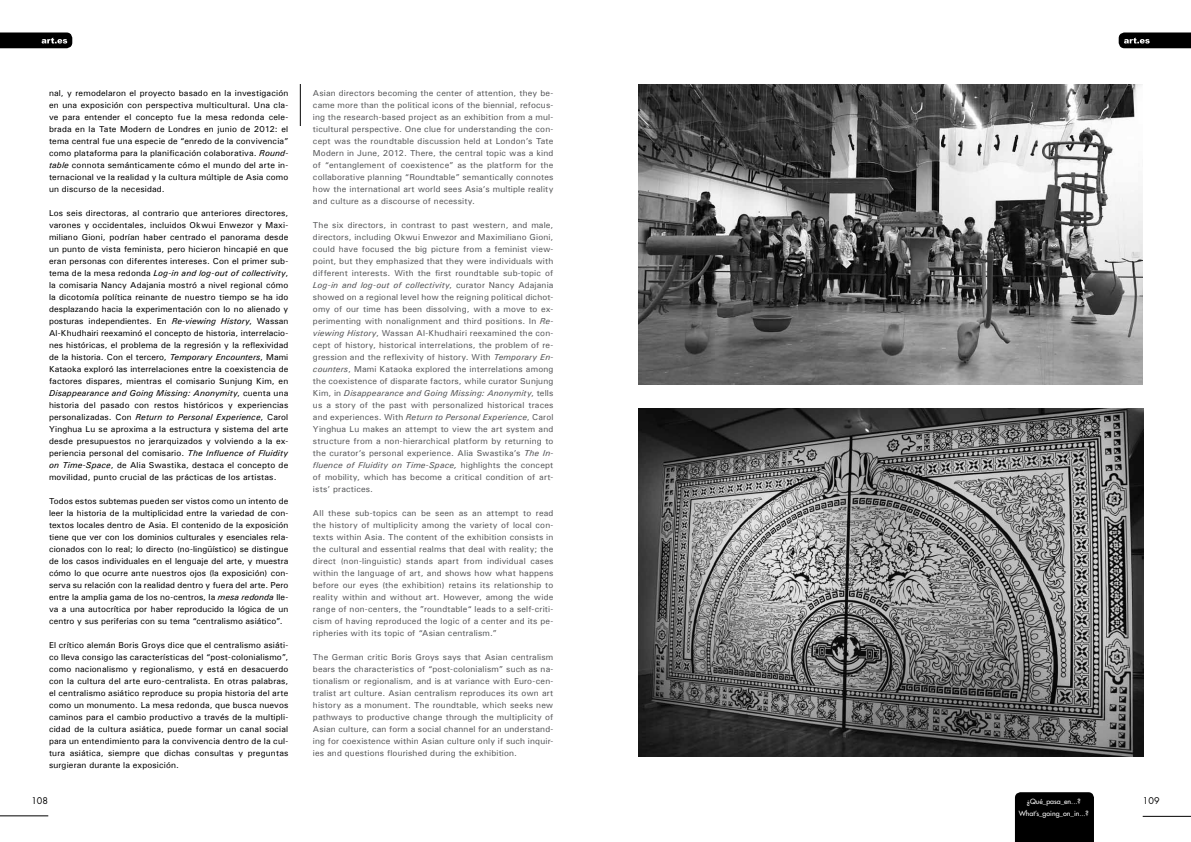
<style>
.page{position:relative;width:1191px;height:842px;background:#fff}
.page>*{position:absolute;margin:0;border:0;box-sizing:border-box;transform-origin:0 0}
.t1{font:9px "Futura";color:#000}
.t2{font:8.6px/12px "Univers";letter-spacing:.015em;color:#000;text-align:justify}
.t3{font:8.6px/12px "Univers";letter-spacing:.015em;color:#57585a;text-align:justify}
.t4{font:7px "Futura";color:#fff}
.s1{font-style:italic}
</style>
<div class="page">
<svg style="left:0;top:32px;width:72px;height:16px"></svg>
<svg style="left:1118px;top:32px;width:73px;height:16px"></svg>
<hr style="left:0;top:816px;width:48px;height:1px;background:#000">
<hr style="left:1142px;top:816px;width:49px;height:1px;background:#000">
<div style="left:1015px;top:792px;width:79px;height:50px;background:#000"></div>
<img style="left:638px;top:84px;width:504px;height:300px">
<img style="left:638px;top:408px;width:505px;height:348px">
<hr style="left:300px;top:84px;width:1px;height:42px;background:#000">
<p class="t2" style="left:49px;top:87px;width:241px">nal, y remodelaron el proyecto basado en la investigación en una exposición con perspectiva multicultural. Una cla&shy;ve para entender el concepto fue la mesa redonda cele&shy;brada en la Tate Modern de Londres en junio de 2012: el tema central fue una especie de “enredo de la convivencia” como plataforma para la planificación colaborativa. <span class="s1">Round&shy;table</span> connota semánticamente cómo el mundo del arte in&shy;ternacional ve la realidad y la cultura múltiple de Asia como un discurso de la necesidad.</p>
<p class="t2" style="left:49px;top:207px;width:241px">Los seis directoras, al contrario que anteriores directores, varones y occidentales, incluidos Okwui Enwezor y Maxi&shy;miliano Gioni, podrían haber centrado el panorama desde un punto de vista feminista, pero hicieron hincapié en que eran personas con diferentes intereses. Con el primer sub&shy;tema de la mesa redonda <span class="s1">Log-in and log-out of collectivity</span>, la comisaria Nancy Adajania mostró a nivel regional cómo la dicotomía política reinante de nuestro tiempo se ha ido desplazando hacia la experimentación con lo no alienado y posturas independientes. En <span class="s1">Re-viewing History</span>, Wassan Al-Khudhairi reexaminó el concepto de historia, interrelacio&shy;nes históricas, el problema de la regresión y la reflexividad de la historia. Con el tercero, <span class="s1">Temporary Encounters</span>, Mami Kataoka exploró las interrelaciones entre la coexistencia de factores dispares, mientras el comisario Sunjung Kim, en <span class="s1">Disappearance and Going Missing: Anonymity</span>, cuenta una historia del pasado con restos históricos y experiencias personalizadas. Con <span class="s1">Return to Personal Experience</span>, Carol Yinghua Lu se aproxima a la estructura y sistema del arte desde presupuestos no jerarquizados y volviendo a la ex&shy;periencia personal del comisario. <span class="s1">The Influence of Fluidity on Time-Space</span>, de Alia Swastika, destaca el concepto de movilidad, punto crucial de las prácticas de los artistas.</p>
<p class="t2" style="left:49px;top:495px;width:241px">Todos estos subtemas pueden ser vistos como un intento de leer la historia de la multiplicidad entre la variedad de con&shy;textos locales dentro de Asia. El contenido de la exposición tiene que ver con los dominios culturales y esenciales rela&shy;cionados con lo real; lo directo (no-lingüístico) se distingue de los casos individuales en el lenguaje del arte, y muestra cómo lo que ocurre ante nuestros ojos (la exposición) con&shy;serva su relación con la realidad dentro y fuera del arte. Pero entre la amplia gama de los no-centros, la <span class="s1">mesa redonda</span> lle&shy;va a una autocrítica por haber reproducido la lógica de un centro y sus periferias con su tema “centralismo asiático”.</p>
<p class="t2" style="left:49px;top:639px;width:241px">El crítico alemán Boris Groys dice que el centralismo asiáti&shy;co lleva consigo las características del “post-colonialismo”, como nacionalismo y regionalismo, y está en desacuerdo con la cultura del arte euro-centralista. En otras palabras, el centralismo asiático reproduce su propia historia del arte como un monumento. La mesa redonda, que busca nuevos caminos para el cambio productivo a través de la multipli&shy;cidad de la cultura asiática, puede formar un canal social para un entendimiento para la convivencia dentro de la cul&shy;tura asiática, siempre que dichas consultas y preguntas surgieran durante la exposición.</p>
<p class="t3" style="left:313px;top:87px;width:242px">Asian directors becoming the center of attention, they be&shy;came more than the political icons of the biennial, refocus&shy;ing the research-based project as an exhibition from a mul&shy;ticultural perspective. One clue for understanding the con&shy;cept was the roundtable discussion held at London’s Tate Modern in June, 2012. There, the central topic was a kind of “entanglement of coexistence” as the platform for the collaborative planning “Roundtable” semantically connotes how the international art world sees Asia’s multiple reality and culture as a discourse of necessity.</p>
<p class="t3" style="left:313px;top:219px;width:242px">The six directors, in contrast to past western, and male, directors, including Okwui Enwezor and Maximiliano Gioni, could have focused the big picture from a feminist view&shy;point, but they emphasized that they were individuals with different interests. With the first roundtable sub-topic of <span class="s1">Log-in and log-out of collectivity</span>, curator Nancy Adajania showed on a regional level how the reigning political dichot&shy;omy of our time has been dissolving, with a move to ex&shy;perimenting with nonalignment and third positions. In <span class="s1">Re&shy;viewing History</span>, Wassan Al-Khudhairi reexamined the con&shy;cept of history, historical interrelations, the problem of re&shy;gression and the reflexivity of history. With <span class="s1">Temporary En&shy;counters</span>, Mami Kataoka explored the interrelations among the coexistence of disparate factors, while curator Sunjung Kim, in <span class="s1">Disappearance and Going Missing: Anonymity</span>, tells us a story of the past with personalized historical traces and experiences. With <span class="s1">Return to Personal Experience</span>, Carol Yinghua Lu makes an attempt to view the art system and structure from a non-hierarchical platform by returning to the curator’s personal experience. Alia Swastika’s <span class="s1">The In&shy;fluence of Fluidity on Time-Space,</span> highlights the concept of mobility, which has become a critical condition of art&shy;ists’ practices.</p>
<p class="t3" style="left:313px;top:507px;width:242px">All these sub-topics can be seen as an attempt to read the history of multiplicity among the variety of local con&shy;texts within Asia. The content of the exhibition consists in the cultural and essential realms that deal with reality; the direct (non-linguistic) stands apart from individual cases within the language of art, and shows how what happens before our eyes (the exhibition) retains its relationship to reality within and without art. However, among the wide range of non-centers, the ”roundtable“ leads to a self-criti&shy;cism of having reproduced the logic of a center and its pe&shy;ripheries with its topic of “Asian centralism.”</p>
<p class="t3" style="left:313px;top:651px;width:242px">The German critic Boris Groys says that Asian centralism bears the characteristics of “post-colonialism” such as na&shy;tionalism or regionalism, and is at variance with Euro-cen&shy;tralist art culture. Asian centralism reproduces its own art history as a monument. The roundtable, which seeks new pathways to productive change through the multiplicity of Asian culture, can form a social channel for an understand&shy;ing for coexistence within Asian culture only if such inquir&shy;ies and questions flourished during the exhibition.</p>
<p class="t1" style="left:31px;top:795px;width:18px">108</p>
<p class="t4" style="left:1026px;top:797px;width:55px">¿Qué_pasa_en...?</p>
<p class="t1" style="left:1143px;top:795px;width:18px">109</p>
<p class="t4" style="left:1018px;top:809px;width:71px">What’s_going_on_in...?</p>
</div>
